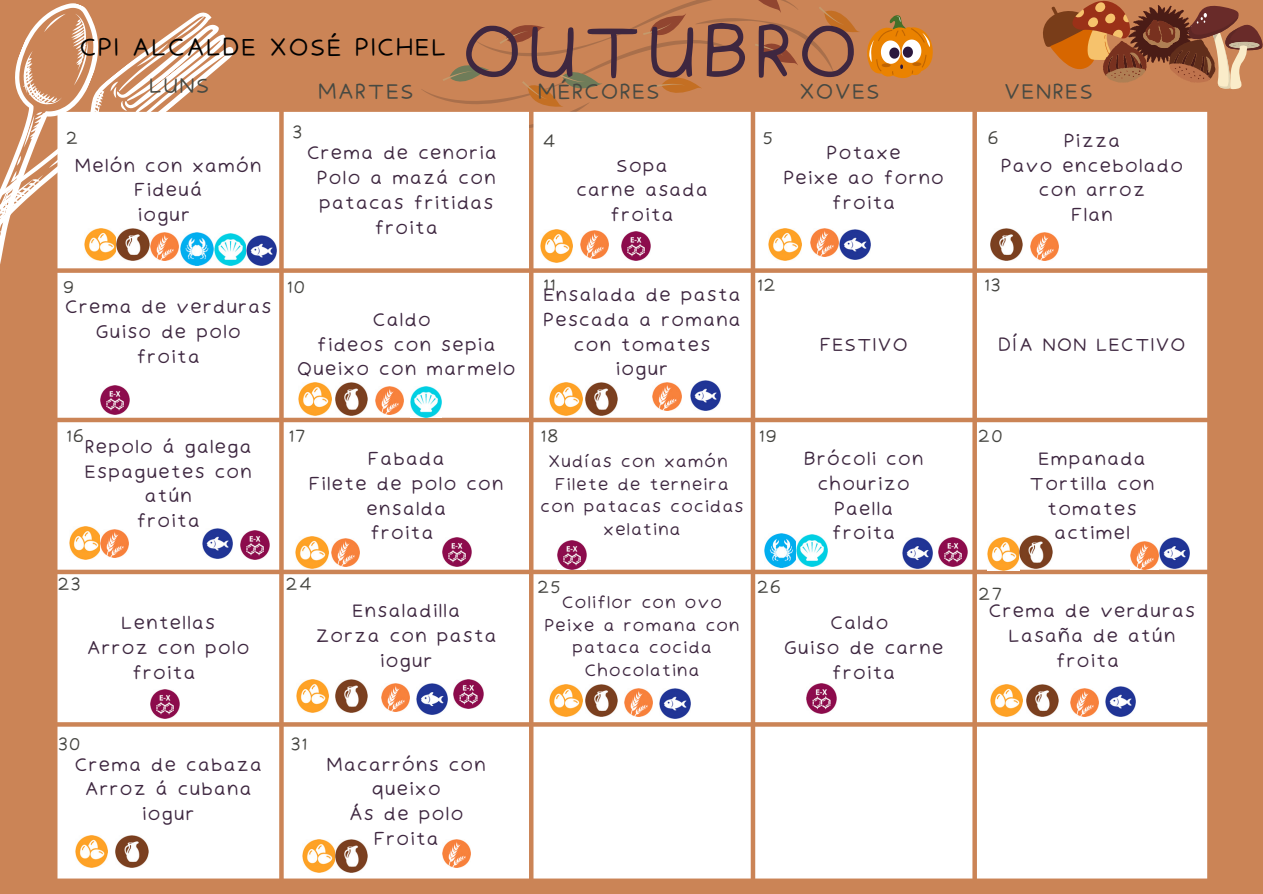
<style>
.page{position:relative;width:1263px;height:894px;background:#fff}
.page>*{position:absolute;margin:0;border:0;box-sizing:border-box;transform-origin:0 0}
.t1{font:72.9px "Irene Florentina";color:#3e2740}
.t2{font:24.15px "Irene Florentina";color:#000}
.t3{font:21px "Irene Florentina";color:#474942}
.t4{font:18px/24.8px "Irene Florentina";color:#3e2740;text-align:center}
.t5{font:16.65px "Irene Florentina";color:#444440}
.t6{font:16.5px/22.5px "Irene Florentina";color:#3e2740;text-align:center}
</style>
<div class="page">
<div style="left:0;top:0;width:1263px;height:893px;background:#cb8456"></div>
<svg style="left:0;top:5px;width:240px;height:259px"></svg>
<div style="left:57px;top:112px;width:1150px;height:766px;background:#fff"></div>
<svg style="left:1043px;top:0;width:220px;height:89px"></svg>
<svg style="left:421px;top:0;width:513px;height:148px"></svg>
<img style="left:84px;top:228px;width:65px;height:32px">
<img style="left:769px;top:228px;width:33px;height:32px">
<img style="left:299px;top:382px;width:33px;height:33px">
<img style="left:549px;top:382px;width:33px;height:33px">
<img style="left:69px;top:526px;width:33px;height:33px">
<img style="left:295px;top:536px;width:33px;height:32px">
<img style="left:987px;top:537px;width:33px;height:33px">
<img style="left:296px;top:679px;width:33px;height:33px">
<img style="left:549px;top:684px;width:33px;height:32px">
<img style="left:990px;top:684px;width:33px;height:32px">
<img style="left:303px;top:839px;width:65px;height:33px">
<img style="left:75px;top:835px;width:33px;height:32px">
<img style="left:990px;top:228px;width:33px;height:32px">
<img style="left:335px;top:382px;width:33px;height:33px">
<img style="left:585px;top:382px;width:33px;height:33px">
<img style="left:1019px;top:535px;width:33px;height:33px">
<img style="left:335px;top:679px;width:33px;height:33px">
<img style="left:585px;top:684px;width:33px;height:32px">
<img style="left:1026px;top:684px;width:33px;height:32px">
<img style="left:115px;top:835px;width:33px;height:32px">
<img style="left:150px;top:232px;width:29px;height:28px">
<img style="left:581px;top:230px;width:28px;height:28px">
<img style="left:810px;top:228px;width:28px;height:28px">
<img style="left:1030px;top:232px;width:28px;height:28px">
<img style="left:375px;top:386px;width:29px;height:28px">
<img style="left:653px;top:382px;width:28px;height:28px">
<img style="left:101px;top:529px;width:28px;height:28px">
<img style="left:331px;top:538px;width:28px;height:29px">
<img style="left:1130px;top:541px;width:28px;height:28px">
<img style="left:382px;top:683px;width:28px;height:28px">
<img style="left:624px;top:688px;width:29px;height:28px">
<img style="left:1070px;top:688px;width:28px;height:28px">
<img style="left:443px;top:839px;width:28px;height:28px">
<img style="left:180px;top:232px;width:34px;height:34px">
<img style="left:765px;top:533px;width:34px;height:34px">
<img style="left:215px;top:234px;width:62px;height:31px">
<img style="left:410px;top:386px;width:32px;height:32px">
<img style="left:796px;top:534px;width:31px;height:32px">
<img style="left:840px;top:229px;width:30px;height:30px">
<img style="left:690px;top:380px;width:30px;height:30px">
<img style="left:202px;top:528px;width:31px;height:30px">
<img style="left:902px;top:537px;width:31px;height:31px">
<img style="left:1159px;top:537px;width:31px;height:31px">
<img style="left:1105px;top:686px;width:31px;height:30px">
<img style="left:660px;top:688px;width:30px;height:30px">
<img style="left:417px;top:683px;width:30px;height:31px">
<img style="left:101px;top:385px;width:29px;height:29px">
<img style="left:240px;top:530px;width:30px;height:29px">
<img style="left:442px;top:537px;width:29px;height:30px">
<img style="left:557px;top:540px;width:30px;height:29px">
<img style="left:938px;top:537px;width:30px;height:30px">
<img style="left:807px;top:683px;width:29px;height:29px">
<img style="left:621px;top:231px;width:29px;height:29px">
<img style="left:151px;top:689px;width:29px;height:29px">
<img style="left:454px;top:679px;width:29px;height:29px">
<img style="left:540px;top:229px;width:33px;height:33px">
<p class="t1" style="left:459px;top:6px;width:403px">OUTUBRO</p>
<p class="t2" style="left:79px;top:32px;width:370px">CPI ALCALDE XOSÉ PICHEL</p>
<p class="t3" style="left:149px;top:73px;width:63px">LUNS</p>
<p class="t3" style="left:317px;top:78px;width:98px">MARTES</p>
<p class="t3" style="left:537px;top:78px;width:125px">MÉRCORES</p>
<p class="t3" style="left:799px;top:78px;width:83px">XOVES</p>
<p class="t3" style="left:1003px;top:78px;width:91px">VENRES</p>
<p class="t5" style="left:65px;top:127px;width:15px">2</p>
<p class="t4" style="left:74px;top:153px;width:189px">Melón con xamón</p>
<p class="t4" style="left:134px;top:178px;width:71px">Fideuá</p>
<p class="t4" style="left:137px;top:202px;width:55px">iogur</p>
<p class="t5" style="left:292px;top:121px;width:12px">3</p>
<p class="t4" style="left:306px;top:140px;width:193px">Crema de cenoria</p>
<p class="t4" style="left:316px;top:165px;width:181px;text-align:left">Polo a mazá con patacas fritidas</p>
<p class="t4" style="left:374px;top:215px;width:66px">froita</p>
<p class="t5" style="left:542px;top:131px;width:16px">4</p>
<p class="t5" style="left:762px;top:127px;width:12px">5</p>
<p class="t5" style="left:987px;top:127px;width:14px">6</p>
<p class="t4" style="left:1063px;top:128px;width:59px">Pizza</p>
<p class="t4" style="left:1000px;top:153px;width:185px">Pavo encebolado con arroz</p>
<p class="t4" style="left:1071px;top:202px;width:44px">Flan</p>
<p class="t4" style="left:826px;top:140px;width:77px">Potaxe</p>
<p class="t4" style="left:783px;top:165px;width:163px">Peixe ao forno</p>
<p class="t4" style="left:832px;top:190px;width:66px">froita</p>
<p class="t4" style="left:616px;top:153px;width:54px">Sopa</p>
<p class="t4" style="left:576px;top:178px;width:134px">carne asada</p>
<p class="t4" style="left:610px;top:202px;width:66px">froita</p>
<p class="t5" style="left:63px;top:276px;width:14px">9</p>
<p class="t5" style="left:287px;top:276px;width:20px">10</p>
<p class="t5" style="left:543px;top:275px;width:14px">11</p>
<p class="t5" style="left:757px;top:275px;width:21px">12</p>
<p class="t5" style="left:984px;top:275px;width:19px">13</p>
<p class="t4" style="left:543px;top:282px;width:200px">Ensalada de pasta</p>
<p class="t4" style="left:543px;top:307px;width:200px">Pescada a romana con tomates</p>
<p class="t4" style="left:615px;top:356px;width:55px">iogur</p>
<p class="t4" style="left:65px;top:295px;width:209px">Crema de verduras</p>
<p class="t4" style="left:95px;top:319px;width:148px">Guiso de polo froita</p>
<p class="t4" style="left:372px;top:307px;width:61px">Caldo</p>
<p class="t4" style="left:317px;top:332px;width:181px">fideos con sepia</p>
<p class="t4" style="left:297px;top:356px;width:221px">Queixo con marmelo</p>
<p class="t4" style="left:819px;top:332px;width:90px">FESTIVO</p>
<p class="t4" style="left:998px;top:332px;width:190px">DÍA NON LECTIVO</p>
<p class="t5" style="left:66px;top:425px;width:20px">16</p>
<p class="t5" style="left:288px;top:425px;width:20px">17</p>
<p class="t5" style="left:540px;top:425px;width:20px">18</p>
<p class="t5" style="left:759px;top:425px;width:20px">19</p>
<p class="t5" style="left:977px;top:425px;width:27px">20</p>
<p class="t4" style="left:84px;top:434px;width:169px">Repolo á galega</p>
<p class="t4" style="left:84px;top:458px;width:170px">Espaguetes con atún</p>
<p class="t4" style="left:136px;top:508px;width:66px">froita</p>
<p class="t4" style="left:804px;top:446px;width:122px">Brócoli con chourizo</p>
<p class="t4" style="left:834px;top:496px;width:62px">Paella</p>
<p class="t4" style="left:832px;top:520px;width:66px">froita</p>
<p class="t4" style="left:368px;top:446px;width:79px">Fabada</p>
<p class="t4" style="left:308px;top:471px;width:197px">Filete de polo con ensalda</p>
<p class="t4" style="left:370px;top:520px;width:66px">froita</p>
<p class="t6" style="left:548px;top:450px;width:182px">Xudías con xamón</p>
<p class="t6" style="left:540px;top:473px;width:206px">Filete de terneira con patacas cocidas</p>
<p class="t6" style="left:603px;top:517px;width:80px">xelatina</p>
<p class="t4" style="left:1038px;top:446px;width:110px">Empanada</p>
<p class="t4" style="left:1029px;top:471px;width:128px">Tortilla con tomates</p>
<p class="t4" style="left:1054px;top:520px;width:78px">actimel</p>
<p class="t5" style="left:57px;top:574px;width:26px">23</p>
<p class="t5" style="left:285px;top:574px;width:29px">24</p>
<p class="t5" style="left:537px;top:576px;width:26px">25</p>
<p class="t5" style="left:756px;top:576px;width:27px">26</p>
<p class="t4" style="left:121px;top:610px;width:96px">Lentellas</p>
<p class="t4" style="left:86px;top:635px;width:165px">Arroz con polo froita</p>
<p class="t4" style="left:352px;top:598px;width:110px">Ensaladilla</p>
<p class="t4" style="left:315px;top:623px;width:183px">Zorza con pasta</p>
<p class="t4" style="left:379px;top:647px;width:55px">iogur</p>
<p class="t5" style="left:57px;top:733px;width:25px">30</p>
<p class="t5" style="left:290px;top:733px;width:19px">31</p>
<p class="t4" style="left:74px;top:751px;width:190px">Crema de cabaza</p>
<p class="t4" style="left:84px;top:776px;width:169px">Arroz á cubana</p>
<p class="t4" style="left:141px;top:801px;width:55px">iogur</p>
<p class="t4" style="left:326px;top:751px;width:162px">Macarróns con queixo</p>
<p class="t4" style="left:349px;top:801px;width:117px">Ás de polo</p>
<p class="t4" style="left:373px;top:826px;width:67px">Froita</p>
<p class="t6" style="left:562px;top:591px;width:162px">Coliflor con ovo</p>
<p class="t6" style="left:544px;top:613px;width:198px">Peixe a romana con pataca cocida</p>
<p class="t6" style="left:584px;top:658px;width:117px">Chocolatina</p>
<p class="t4" style="left:830px;top:610px;width:61px">Caldo</p>
<p class="t4" style="left:783px;top:635px;width:162px">Guiso de carne</p>
<p class="t4" style="left:832px;top:660px;width:66px">froita</p>
<p class="t5" style="left:978px;top:583px;width:26px">27</p>
<p class="t4" style="left:988px;top:598px;width:209px">Crema de verduras</p>
<p class="t4" style="left:1008px;top:623px;width:169px">Lasaña de atún</p>
<p class="t4" style="left:1055px;top:647px;width:66px">froita</p>
</div>
